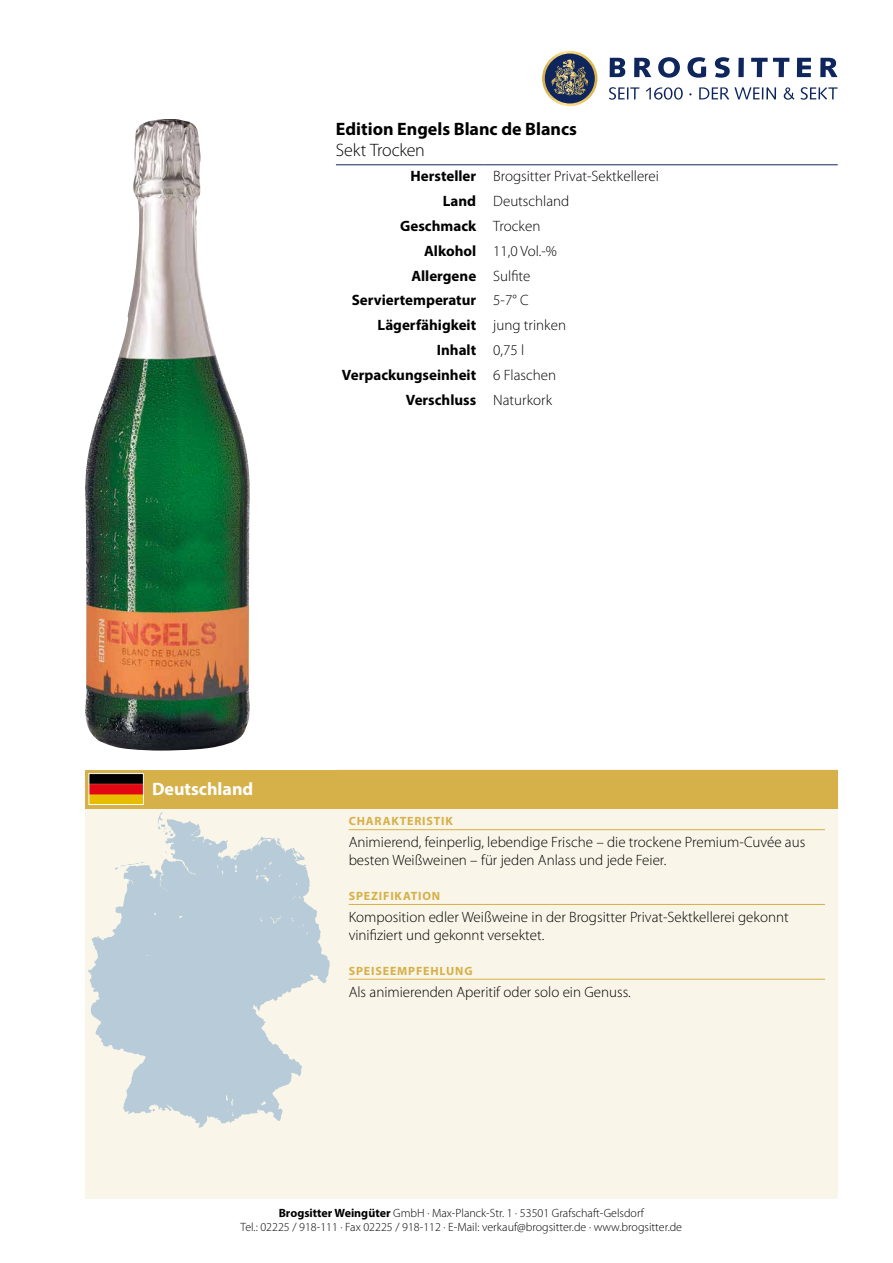
<style>
.page{position:relative;width:893px;height:1263px;background:#fff}
.page>*{position:absolute;margin:0;border:0;box-sizing:border-box;transform-origin:0 0}
.t1{font:700 18px "Myriad Pro";color:#000}
.t2{font:300 18px "Myriad Pro";letter-spacing:-.015em;color:#000}
.t3{font:700 18px "Myriad Pro";color:#fff}
.t4{font:300 15px/18px "Myriad Pro";color:#000}
.t5{font:700 15px "Myriad Pro";color:#000}
.t6{font:300 12px/14.4px "Myriad Pro";color:#000;text-align:center}
.t7{font:700 12px "Myriad Pro";letter-spacing:.07em;color:#d6b048}
.s1{font-weight:700}
.s2{font-weight:300}
</style>
<div class="page">
<div style="left:85px;top:807px;width:251px;height:392px;background:#faf5e9"></div>
<svg style="left:88px;top:820px;width:242px;height:307px;fill:#b7ccd8"></svg>
<svg style="left:234px;top:854px;width:3px;height:4px"></svg>
<svg style="left:270px;top:837px;width:12px;height:9px"></svg>
<svg style="left:157px;top:812px;width:17px;height:27px"></svg>
<svg style="left:115px;top:862px;width:32px;height:8px"></svg>
<img style="left:85px;top:119px;width:165px;height:631px">
<hr style="left:336px;top:164px;width:149px;height:1px;background:#0f265c">
<hr style="left:485px;top:164px;width:353px;height:1px;background:#0f265c">
<div style="left:336px;top:770px;width:502px;height:429px;background:#faf5e9"></div>
<div style="left:85px;top:770px;width:753px;height:38px;background:#d6b048"></div>
<svg style="left:88px;top:773px;width:56px;height:32px;background:#a4531f"></svg>
<hr style="left:349px;top:829px;width:476px;height:1px;background:#d6b048">
<hr style="left:349px;top:904px;width:476px;height:1px;background:#d6b048">
<hr style="left:349px;top:979px;width:476px;height:1px;background:#d6b048">
<svg style="left:542px;top:51px;width:55px;height:55px"></svg>
<svg style="left:609px;top:87px;width:30px;height:13px"></svg>
<svg style="left:646px;top:87px;width:37px;height:13px"></svg>
<svg style="left:699px;top:87px;width:77px;height:13px"></svg>
<svg style="left:784px;top:87px;width:10px;height:13px"></svg>
<svg style="left:800px;top:87px;width:37px;height:13px"></svg>
<svg style="left:610px;top:58px;width:15px;height:19px"></svg>
<svg style="left:634px;top:58px;width:17px;height:19px"></svg>
<svg style="left:658px;top:57px;width:22px;height:21px"></svg>
<svg style="left:687px;top:57px;width:19px;height:21px"></svg>
<svg style="left:715px;top:57px;width:15px;height:21px"></svg>
<div style="left:738px;top:58px;width:6px;height:19px;background:#0f265c"></div>
<svg style="left:751px;top:58px;width:38px;height:19px"></svg>
<svg style="left:797px;top:58px;width:14px;height:19px"></svg>
<svg style="left:820px;top:58px;width:18px;height:19px"></svg>
<p class="t1" style="left:336px;top:117px;width:243px">Edition Engels Blanc de Blancs</p>
<p class="t2" style="left:336px;top:139px;width:90px">Sekt Trocken</p>
<p class="t4" style="left:411px;top:167px;width:250px"><span class="s1">Hersteller</span> Brogsitter Privat-Sektkellerei</p>
<p class="t4" style="left:443px;top:192px;width:128px"><span class="s1">Land</span> Deutschland</p>
<p class="t5" style="left:400px;top:216px;width:142px">Geschmack <span class="s2">Trocken</span></p>
<p class="t4" style="left:424px;top:242px;width:134px"><span class="s1">Alkohol</span> 11,0 Vol.-%</p>
<p class="t5" style="left:411px;top:266px;width:121px">Allergene <span class="s2">Sulfite</span></p>
<p class="t5" style="left:352px;top:291px;width:178px">Serviertemperatur <span class="s2">5-7° C</span></p>
<p class="t5" style="left:378px;top:315px;width:190px">Lägerfähigkeit <span class="s2">jung trinken</span></p>
<p class="t5" style="left:437px;top:340px;width:89px">Inhalt <span class="s2">0,75 l</span></p>
<p class="t5" style="left:342px;top:365px;width:216px">Verpackungseinheit <span class="s2">6 Flaschen</span></p>
<p class="t5" style="left:406px;top:390px;width:148px">Verschluss <span class="s2">Naturkork</span></p>
<p class="t3" style="left:152px;top:777px;width:103px">Deutschland</p>
<p class="t7" style="left:349px;top:813px;width:106px">CHARAKTERISTIK</p>
<p class="t4" style="left:349px;top:833px;width:458px">Animierend, feinperlig, lebendige Frische – die trockene Premium-Cuvée aus besten Weißweinen – für jeden Anlass und jede Feier.</p>
<p class="t7" style="left:349px;top:888px;width:93px">SPEZIFIKATION</p>
<p class="t4" style="left:349px;top:908px;width:442px">Komposition edler Weißweine in der Brogsitter Privat-Sektkellerei gekonnt vinifiziert und gekonnt versektet.</p>
<p class="t7" style="left:349px;top:963px;width:125px">SPEISEEMPFEHLUNG</p>
<p class="t4" style="left:349px;top:983px;width:284px">Als animierenden Aperitif oder solo ein Genuss.</p>
<p class="t6" style="left:241px;top:1205px;width:443px"><span class="s1">Brogsitter Weingüter</span> GmbH · Max-Planck-Str. 1 · 53501 Grafschaft-Gelsdorf<br>Tel.: 02225 / 918-111 · Fax 02225 / 918-112 · E-Mail: verkauf@brogsitter.de · www.brogsitter.de</p>
</div>
